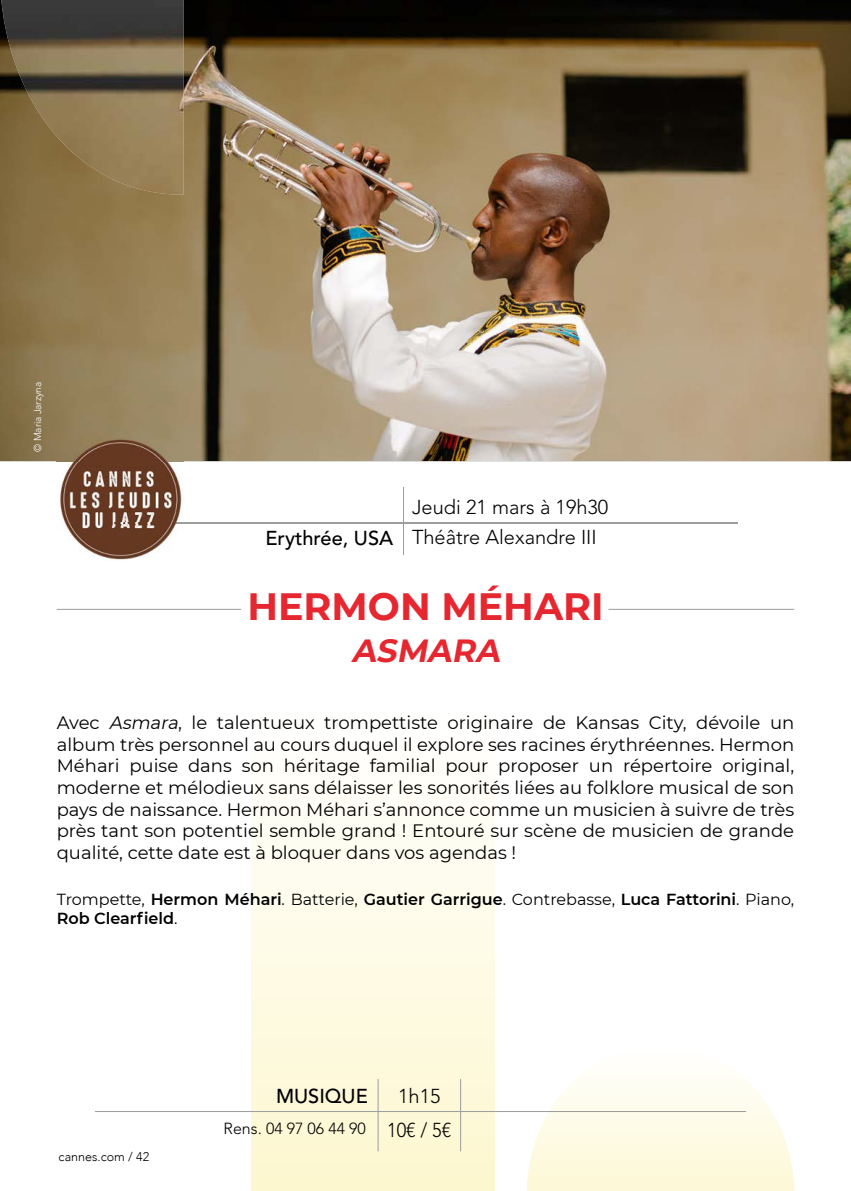
<style>
.page{position:relative;width:851px;height:1191px;background:#fff}
.page>*{position:absolute;margin:0;border:0;box-sizing:border-box;transform-origin:0 0}
.t1{font:700 38px "Montserrat";color:#e62730}
.t2{font:italic 700 32px "Montserrat";color:#e62730}
.t3{font:300 20px/30px "Avenir LT Std";color:#000}
.t4{font:500 20px "Avenir LT Std";color:#000}
.t5{font:18px/21.6px "Montserrat";color:#000;text-align:justify}
.t6{font:600 16px/19.2px "Montserrat";color:#000}
.t7{font:300 16px "Avenir LT Std";color:#000}
.t8{font:300 12.6px "Avenir";color:#000}
.t9{font:300 10px "Avenir LT Std";letter-spacing:-.01em;color:#fff}
.s1{font-style:italic}
.s2{font-weight:400}
.s3{font-size:20px}
</style>
<div class="page">
<svg style="left:527px;top:1080px;width:267px;height:111px"></svg>
<div style="left:251px;top:713px;width:243px;height:478px;background:linear-gradient(to bottom,#fff,#fdf7cf)"></div>
<img style="left:0;top:0;width:850px;height:461px">
<img style="left:1px;top:0;width:182px;height:195px">
<hr style="left:403px;top:487px;width:1px;height:68px;background:#9d9d9c">
<hr style="left:113px;top:522px;width:624px;height:1px;background:#9d9d9c">
<hr style="left:377px;top:1079px;width:1px;height:72px;background:#9d9d9c">
<hr style="left:460px;top:1079px;width:1px;height:72px;background:#9d9d9c">
<hr style="left:95px;top:1111px;width:651px;height:1px;background:#9d9d9c">
<hr style="left:57px;top:609px;width:184px;height:1px;background:#9d9d9c">
<hr style="left:608px;top:609px;width:186px;height:1px;background:#9d9d9c">
<img style="left:57px;top:435px;width:126px;height:125px">
<img style="left:113px;top:522px;width:70px;height:1px">
<p class="t9" style="left:32px;top:452px;width:71px;rotate:-90deg">© Maria Jarzyna</p>
<p class="t4" style="left:265px;top:526px;width:129px">Erythrée, USA</p>
<p class="t3" style="left:412px;top:491px;width:198px">Jeudi 21 mars à 19h30<br>Théâtre Alexandre III</p>
<h1 class="t1" style="left:247px;top:579px;width:357px">HERMON MÉHARI</h1>
<h2 class="t2" style="left:351px;top:627px;width:157px">ASMARA</h2>
<p class="t5" style="left:57px;top:711px;width:739px">Avec <span class="s1">Asmara</span>, le talentueux trompettiste originaire de Kansas City, dévoile un album très personnel au cours duquel il explore ses racines érythréennes. Hermon Méhari puise dans son héritage familial pour proposer un répertoire original, moderne et mélodieux sans délaisser les sonorités liées au folklore musical de son pays de naissance. Hermon Méhari s’annonce comme un musicien à suivre de très près tant son potentiel semble grand ! Entouré sur scène de musicien de grande qualité, cette date est à bloquer dans vos agendas !</p>
<p class="t6" style="left:57px;top:889px;width:739px"><span class="s2">Trompette,</span> Hermon Méhari<span class="s2">. Batterie,</span> Gautier Garrigue<span class="s2">. Contrebasse,</span> Luca Fattorini<span class="s2">. Piano,<br></span>Rob Clearfield<span class="s2">.</span></p>
<p class="t8" style="left:59px;top:1149px;width:92px">cannes.com / 42</p>
<p class="t4" style="left:276px;top:1085px;width:93px">MUSIQUE</p>
<p class="t3" style="left:398px;top:1081px;width:44px">1h15</p>
<p class="t7" style="left:223px;top:1118px;width:229px">Rens. 04 97 06 44 90 <span class="s3">10€ / 5€</span></p>
</div>
